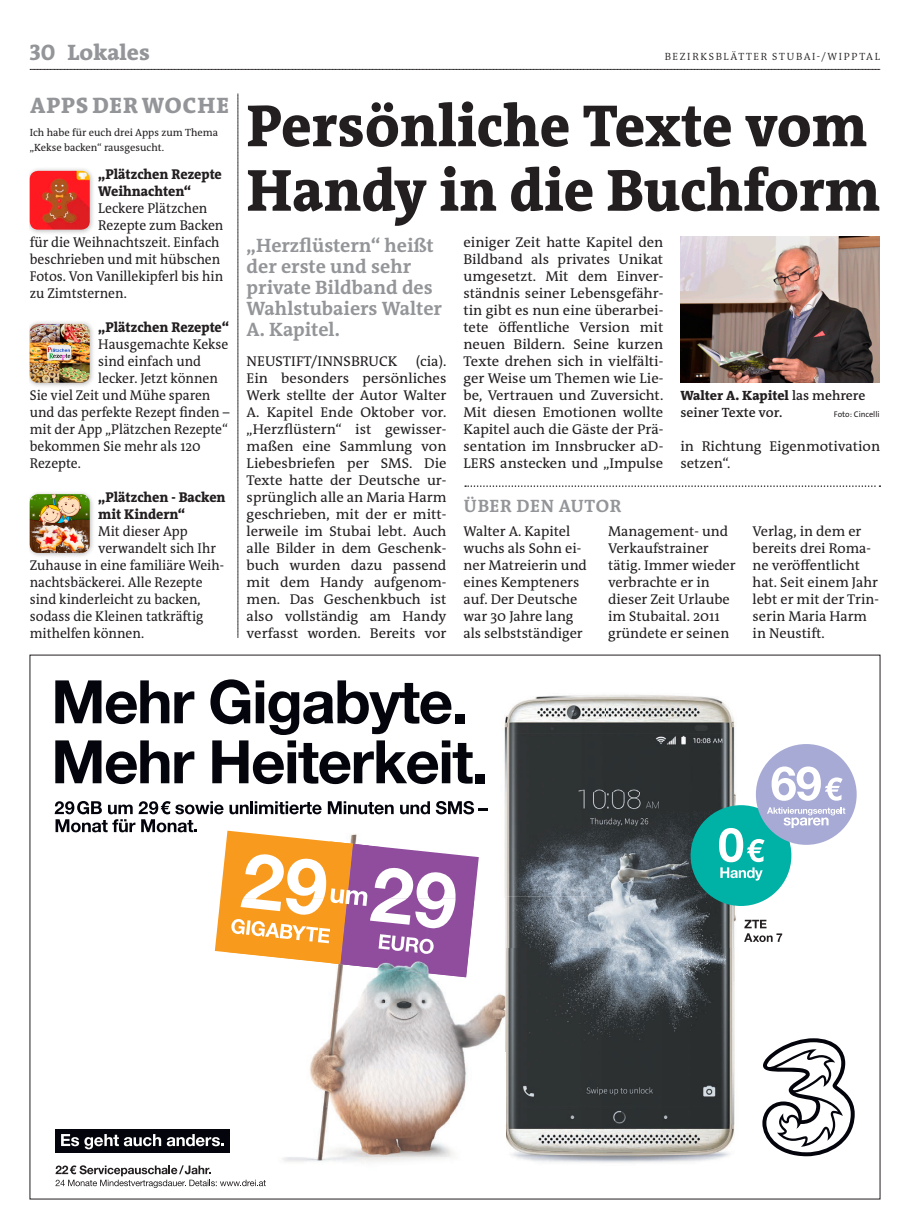
<style>
.page{position:relative;width:910px;height:1229px;background:#fff}
.page>*{position:absolute;margin:0;border:0;box-sizing:border-box;transform-origin:0 0}
.t1{font:800 60px/64.5px "The RM Antiqua";color:#231f20;scale:.95 1}
.t2{font:800 22.5px "The RM Antiqua";letter-spacing:.03em;color:#939598}
.t3{font:800 22.5px "The RM Antiqua";color:#939598}
.t4{font:700 19.5px/21px "The RM Antiqua";color:#939598}
.t5{font:700 18px "The RM Antiqua";letter-spacing:.04em;color:#939598}
.t6{font:14.25px/17px "The RM Antiqua";color:#231f20}
.t7{font:14.25px "The RM Antiqua";color:#231f20;scale:.95 1}
.t8{font:800 14.25px/17px "The RM Antiqua";color:#231f20;scale:.95 1}
.t9{font:600 13.5px/17px "The RM Antiqua";color:#231f20}
.t10{font:10.5px/15px "The RM Antiqua";color:#231f20}
.t11{font:300 10.5px "The RM Antiqua";letter-spacing:.16em;color:#231f20}
.t12{font:8.25px "The Sans Os F";color:#231f20}
.s1{font-weight:800}
</style>
<div class="page">
<svg style="left:30px;top:69px;width:850px;height:1px"></svg>
<svg style="left:238px;top:94px;width:1px;height:544px"></svg>
<img style="left:475px;top:694px;width:289px;height:202px">
<img style="left:505px;top:896px;width:259px;height:52px">
<img style="left:505px;top:948px;width:230px;height:215px">
<img style="left:228px;top:977px;width:138px;height:185px">
<img style="left:366px;top:977px;width:84px;height:185px">
<img style="left:450px;top:977px;width:55px;height:180px">
<div style="left:691px;top:805px;width:100px;height:101px;background:#00b1a6;border-radius:50%"></div>
<div style="left:756px;top:744px;width:101px;height:101px;background:#a7aad4;border-radius:50%"></div>
<svg style="left:772px;top:766px;width:71px;height:35px"></svg>
<svg style="left:719px;top:807px;width:126px;height:73px"></svg>
<svg style="left:55px;top:680px;width:139px;height:44px"></svg>
<svg style="left:55px;top:740px;width:139px;height:44px"></svg>
<svg style="left:210px;top:679px;width:263px;height:105px"></svg>
<div style="left:476px;top:774px;width:9px;height:9px;background:#03040c"></div>
<svg style="left:55px;top:1165px;width:211px;height:23px"></svg>
<svg style="left:55px;top:801px;width:433px;height:176px"></svg>
<svg style="left:744px;top:920px;width:38px;height:22px"></svg>
<div style="left:55px;top:1129px;width:175px;height:23px;background:#03040c"></div>
<svg style="left:61px;top:1134px;width:100px;height:15px"></svg>
<svg style="left:167px;top:1134px;width:57px;height:12px"></svg>
<svg style="left:762px;top:1038px;width:93px;height:118px"></svg>
<img style="left:680px;top:236px;width:200px;height:147px">
<svg style="left:465px;top:485px;width:415px;height:2px"></svg>
<div style="left:30px;top:167px;width:65px;height:68px;background:#231f20;opacity:.3"></div>
<img style="left:30px;top:171px;width:60px;height:59px">
<div style="left:30px;top:320px;width:65px;height:68px;background:#231f20;opacity:.3"></div>
<img style="left:30px;top:324px;width:60px;height:59px">
<div style="left:30px;top:490px;width:65px;height:69px;background:#231f20;opacity:.3"></div>
<img style="left:30px;top:494px;width:60px;height:59px">
<h2 class="t3" style="left:30px;top:38px;width:122px">30 Lokales</h2>
<p class="t11" style="left:665px;top:50px;width:217px">BEZIRKSBLÄTTER STUBAI-/WIPPTAL</p>
<h2 class="t2" style="left:30px;top:91px;width:200px">APPS DER WOCHE</h2>
<p class="t10" style="left:30px;top:125px;width:190px">Ich habe für euch drei Apps zum Thema „Kekse backen“ rausgesucht.</p>
<p class="t8" style="left:98px;top:165px;width:132px">„Plätzchen Rezepte<br>Weihnachten“</p>
<p class="t7" style="left:98px;top:199px;width:116px">Leckere Plätzchen</p>
<p class="t7" style="left:98px;top:216px;width:133px">Rezepte zum Backen</p>
<p class="t7" style="left:30px;top:233px;width:201px">für die Weihnachtszeit. Einfach</p>
<p class="t7" style="left:30px;top:250px;width:202px">beschrieben und mit hübschen</p>
<p class="t7" style="left:30px;top:267px;width:205px">Fotos. Von Vanillekipferl bis hin</p>
<p class="t7" style="left:30px;top:284px;width:104px">zu Zimtsternen.</p>
<p class="t8" style="left:98px;top:318px;width:139px">„Plätzchen Rezepte“</p>
<p class="t7" style="left:98px;top:335px;width:138px">Hausgemachte Kekse</p>
<p class="t7" style="left:98px;top:352px;width:110px">sind einfach und</p>
<p class="t7" style="left:98px;top:369px;width:128px">lecker. Jetzt können</p>
<p class="t7" style="left:30px;top:386px;width:192px">Sie viel Zeit und Mühe sparen</p>
<p class="t7" style="left:30px;top:403px;width:212px">und das perfekte Rezept finden –</p>
<p class="t7" style="left:30px;top:420px;width:210px">mit der App „Plätzchen Rezepte“</p>
<p class="t7" style="left:30px;top:437px;width:181px">bekommen Sie mehr als 120</p>
<p class="t7" style="left:30px;top:454px;width:55px">Rezepte.</p>
<p class="t8" style="left:98px;top:489px;width:136px">„Plätzchen - Backen mit Kindern“</p>
<p class="t7" style="left:98px;top:522px;width:96px">Mit dieser App</p>
<p class="t7" style="left:98px;top:539px;width:125px">verwandelt sich Ihr</p>
<p class="t7" style="left:30px;top:556px;width:206px">Zuhause in eine familiäre Weih-</p>
<p class="t7" style="left:30px;top:573px;width:183px">nachtsbäckerei. Alle Rezepte</p>
<p class="t7" style="left:30px;top:590px;width:181px">sind kinderleicht zu backen,</p>
<p class="t7" style="left:30px;top:607px;width:184px">sodass die Kleinen tatkräftig</p>
<p class="t7" style="left:30px;top:624px;width:122px">mithelfen können.</p>
<h1 class="t1" style="left:247px;top:94px;width:668px">Persönliche Texte vom<br>Handy in die Buchform</h1>
<h3 class="t4" style="left:247px;top:235px;width:197px">„Herzflüstern“ heißt der erste und sehr private Bildband des<br>Wahlstubaiers Walter<br>A. Kapitel.</h3>
<p class="t6" style="left:247px;top:352px;width:201px;text-align:justify;text-indent:169px">(cia).<br>Ein besonders persönliches Werk stellte der Autor Walter A. Kapitel Ende Oktober vor. „Herzflüstern“ ist gewisser&shy;maßen eine Sammlung von Liebesbriefen per SMS. Die Texte hatte der Deutsche ur&shy;sprünglich alle an Maria Harm geschrieben, mit der er mitt&shy;lerweile im Stubai lebt. Auch alle Bilder in dem Geschenk&shy;buch wurden dazu passend mit dem Handy aufgenom&shy;men. Das Geschenkbuch ist also vollständig am Handy verfasst worden. Bereits vor</p>
<p class="t6" style="left:247px;top:352px;width:153px">NEUSTIFT/INNSBRUCK</p>
<p class="t6" style="left:463px;top:233px;width:201px;text-align:justify">einiger Zeit hatte Kapitel den Bildband als privates Unikat umgesetzt. Mit dem Einver&shy;ständnis seiner Lebensgefähr&shy;tin gibt es nun eine überarbei&shy;tete öffentliche Version mit neuen Bildern. Seine kurzen Texte drehen sich in vielfälti&shy;ger Weise um Themen wie Lie&shy;be, Vertrauen und Zuversicht.<br>Mit diesen Emotionen wollte Kapitel auch die Gäste der Prä&shy;sentation im Innsbrucker aD-LERS anstecken und „Impulse</p>
<p class="t9" style="left:680px;top:387px;width:186px"><span class="s1">Walter A. Kapitel</span> las mehrere seiner Texte vor.</p>
<p class="t12" style="left:834px;top:409px;width:47px">Foto: Cincelli</p>
<p class="t6" style="left:680px;top:438px;width:201px">in Richtung Eigenmotivation setzen“.</p>
<p class="t5" style="left:464px;top:495px;width:159px">ÜBER DEN AUTOR</p>
<p class="t6" style="left:463px;top:523px;width:125px">Walter A. Kapitel wuchs als Sohn ei&shy;ner Matreierin und eines Kempteners auf. Der Deutsche war 30 Jahre lang als selbstständiger</p>
<p class="t6" style="left:608px;top:523px;width:129px">Management- und<br>Verkaufstrainer tätig. Immer wieder verbrachte er in dieser Zeit Urlaube im Stubaital. 2011 gründete er seinen</p>
<p class="t6" style="left:753px;top:523px;width:128px">Verlag, in dem er bereits drei Roma&shy;ne veröffentlicht hat. Seit einem Jahr lebt er mit der Trin&shy;serin Maria Harm in Neustift.</p>
</div>
